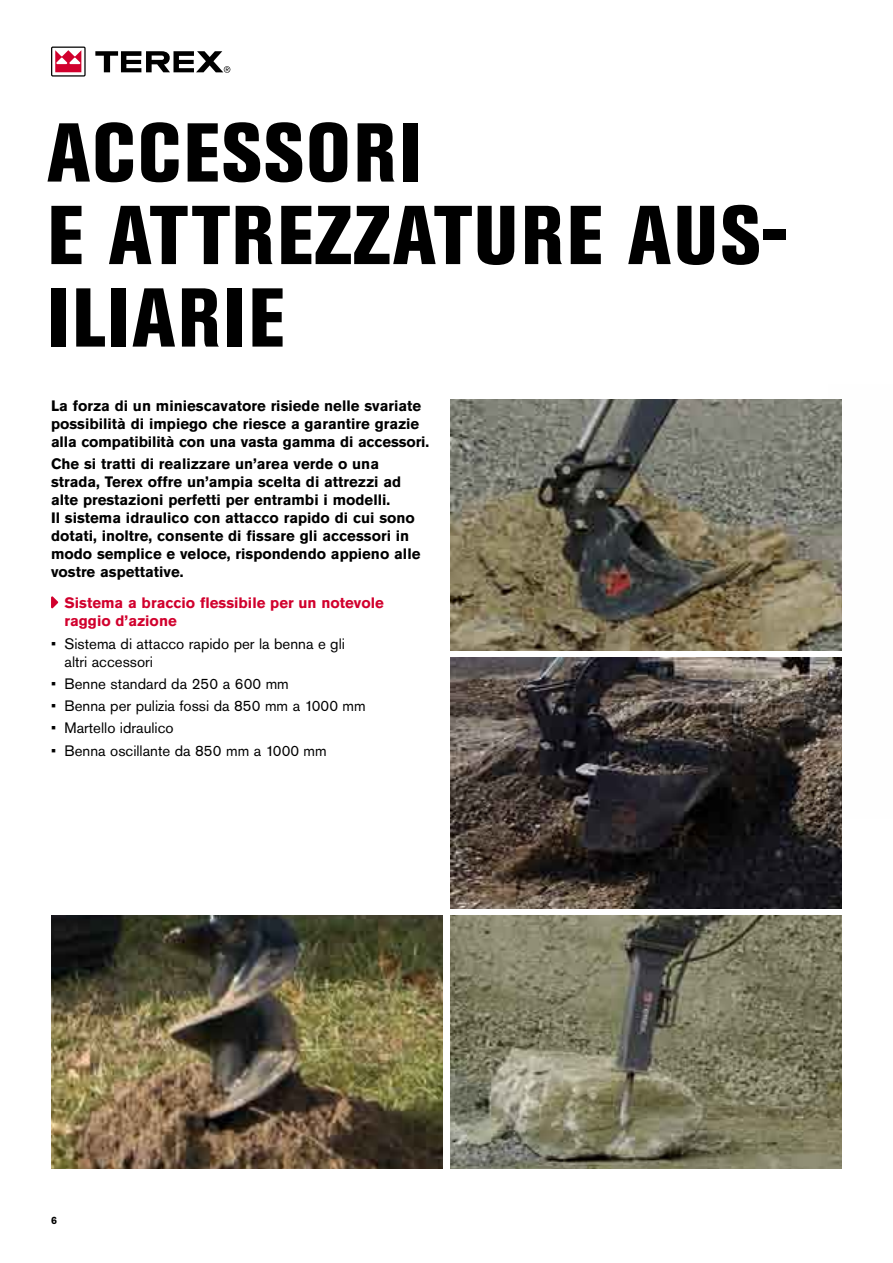
<style>
.page{position:relative;width:893px;height:1263px;background:#fff}
.page>*{position:absolute;margin:0;border:0;box-sizing:border-box;transform-origin:0 0}
.t1{font:800 condensed 82.5px/82.5px "Akzidenz Grotesk Pro";letter-spacing:.03em;color:#000}
.t2{font:700 15px/18px "Akzidenz Grotesk Pro";color:#000}
.t3{font:15px/18px "Akzidenz Grotesk Pro";color:#000}
.t4{font:700 15px/18px "Akzidenz Grotesk Pro";color:#d1002d}
</style>
<div class="page">
<svg style="left:52px;top:47px;width:33px;height:29px"></svg>
<div style="left:51px;top:47px;width:35px;height:30px;border:1px solid #000"></div>
<svg style="left:55px;top:50px;width:26px;height:22px"></svg>
<svg style="left:95px;top:51px;width:135px;height:22px"></svg>
<svg style="left:51px;top:596px;width:7px;height:12px"></svg>
<img style="left:451px;top:916px;width:391px;height:252px">
<img style="left:451px;top:658px;width:391px;height:251px">
<img style="left:451px;top:400px;width:391px;height:250px">
<img style="left:51px;top:916px;width:391px;height:252px">
<h1 class="t1" style="left:47px;top:110px;width:742px">ACCESSORI<br>E ATTREZZATURE AUS-<br>ILIARIE</h1>
<p class="t2" style="left:51px;top:397px;width:380px">La forza di un miniescavatore risiede nelle svariate possibilità di impiego che riesce a garantire grazie alla compatibilità con una vasta gamma di accessori.</p>
<p class="t2" style="left:51px;top:455px;width:371px">Che si tratti di realizzare un’area verde o una strada, Terex offre un’ampia scelta di attrezzi ad alte prestazioni perfetti per entrambi i modelli.<br>Il sistema idraulico con attacco rapido di cui sono dotati, inoltre, consente di fissare gli accessori in modo semplice e veloce, rispondendo appieno alle vostre aspettative.</p>
<p class="t4" style="left:65px;top:594px;width:321px">Sistema a braccio flessibile per un notevole raggio d’azione</p>
<p class="t3" style="left:65px;top:634px;width:282px;text-indent:-13px">• Sistema di attacco rapido per la benna e gli altri accessori</p>
<p class="t3" style="left:51px;top:674px;width:239px">• Benne standard da 250 a 600 mm</p>
<p class="t3" style="left:51px;top:697px;width:316px">• Benna per pulizia fossi da 850 mm a 1000 mm</p>
<p class="t3" style="left:51px;top:719px;width:124px">• Martello idraulico</p>
<p class="t3" style="left:51px;top:741px;width:277px">• Benna oscillante da 850 mm a 1000 mm</p>
</div>
